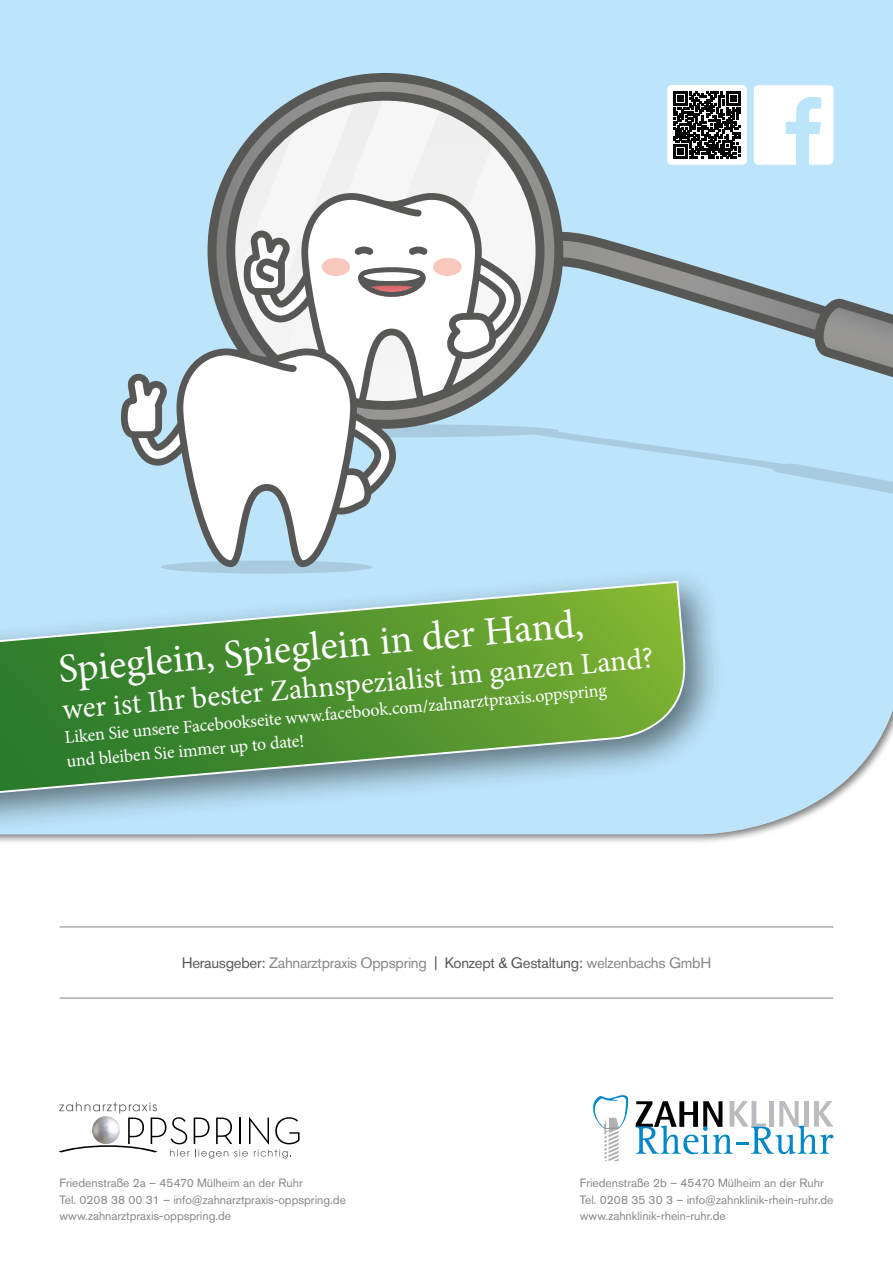
<style>
.page{position:relative;width:893px;height:1263px;background:#fff}
.page>*{position:absolute;margin:0;border:0;box-sizing:border-box;transform-origin:0 0}
.t1{font:40.5px "Minion Pro";color:#fff}
.t2{font:30px "Minion Pro";color:#fff}
.t3{font:18px/24px "Minion Pro";color:#fff}
.t4{font:15px "Akzidenz Grotesk Pro";letter-spacing:-.02em;color:#878787}
.t5{font:12px/16.5px "Akzidenz Grotesk Pro";color:#878787}
.s1{color:#575756}
</style>
<div class="page">
<div style="left:0;top:0;width:893px;height:834px;background:#bce4fa"></div>
<svg style="left:540px;top:429px;width:16px;height:68px"></svg>
<svg style="left:556px;top:231px;width:337px;height:343px;background:#b3d6e9"></svg>
<svg style="left:208px;top:73px;width:355px;height:356px;background:#9fb8c5"></svg>
<svg style="left:121px;top:102px;width:419px;height:464px"></svg>
<div style="left:667px;top:85px;width:80px;height:80px;background:#fff;border-radius:4px"></div>
<svg style="left:674px;top:91px;width:66px;height:67px"></svg>
<div style="left:0;top:566px;width:725px;height:270px;background:#000;opacity:.5"></div>
<svg style="left:0;top:580px;width:690px;height:219px;background:#6fa76a"></svg>
<svg style="left:754px;top:85px;width:79px;height:80px"></svg>
<hr style="left:60px;top:997px;width:773px;height:1px;background:#878787">
<hr style="left:60px;top:926px;width:773px;height:1px;background:#878787">
<svg style="left:59px;top:1102px;width:241px;height:56px"></svg>
<svg style="left:636px;top:1101px;width:197px;height:53px"></svg>
<svg style="left:593px;top:1095px;width:35px;height:66px"></svg>
<h1 class="t1" style="left:56px;top:642px;width:528px;rotate:-5deg">Spieglein, Spieglein in der Hand,</h1>
<h2 class="t2" style="left:61px;top:689px;width:595px;rotate:-5deg">wer ist Ihr bester Zahnspezialist im ganzen Land?</h2>
<h3 class="t3" style="left:64px;top:725px;width:545px;rotate:-5deg">Liken Sie unsere Facebookseite www.facebook.com/zahnarztpraxis.oppspring und bleiben Sie immer up to date!</h3>
<p class="t4" style="left:182px;top:953px;width:531px"><span class="s1">Herausgeber:</span> Zahnarztpraxis Oppspring <span class="s1">| Konzept &amp; Gestaltung:</span> welzenbachs GmbH</p>
<p class="t5" style="left:60px;top:1175px;width:288px">Friedenstraße 2a – 45470 Mülheim an der Ruhr<br>Tel. 0208 38 00 31 – info@zahnarztpraxis-oppspring.de www.zahnarztpraxis-oppspring.de</p>
<p class="t5" style="left:580px;top:1175px;width:255px">Friedenstraße 2b – 45470 Mülheim an der Ruhr<br>Tel. 0208 35 30 3 – info@zahnklinik-rhein-ruhr.de www.zahnklinik-rhein-ruhr.de</p>
</div>
